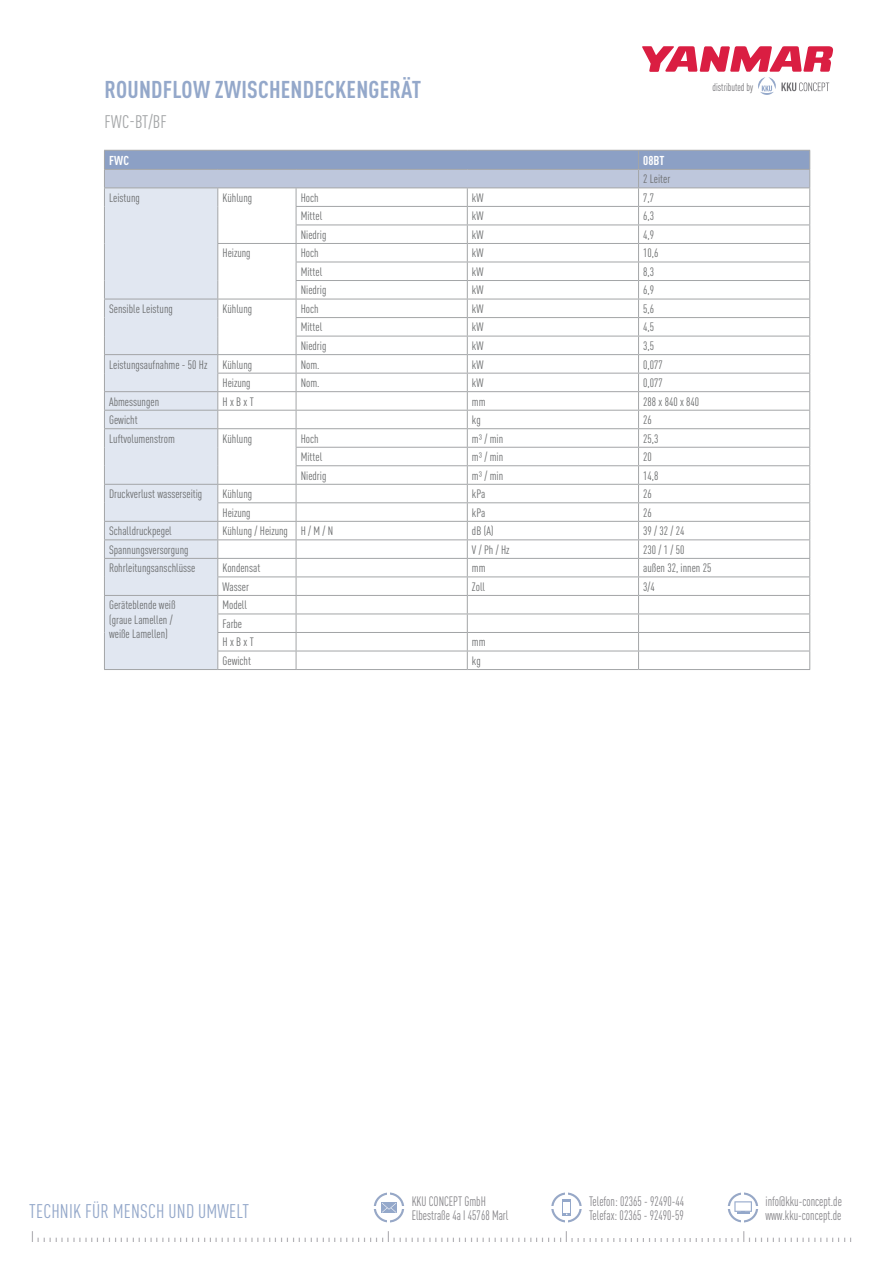
<style>
.page{position:relative;width:893px;height:1263px;background:#fff}
.page>*{position:absolute;margin:0;border:0;box-sizing:border-box;transform-origin:0 0}
.t1{font:700 condensed 24px "DINOT";letter-spacing:.01em;color:#94a8ca}
.t2{font:condensed 19.5px "DINOT";letter-spacing:.01em;color:#94a8ca}
.t3{font:condensed 18px "DINOT";letter-spacing:.01em;color:#a3a5a7}
.t4{font:condensed 13.5px/13.5px "DINOT";color:#848387;scale:.89 1}
.t5{font:700 condensed 12.75px "DINOT";color:#fff}
.t6{font:condensed 12px/14.4px "DINOT";color:#696b6c}
.t7{font:condensed 11.1px "DINOT";color:#717074;scale:.89 1}
</style>
<div class="page">
<svg style="left:642px;top:46px;width:191px;height:49px"></svg>
<svg style="left:31px;top:1192px;width:821px;height:50px"></svg>
<svg style="left:104px;top:150px;width:706px;height:519px"></svg>
<hr style="left:104px;top:669px;width:114px;height:1px;background:#a3a5a7">
<hr style="left:218px;top:669px;width:78px;height:1px;background:#a3a5a7">
<hr style="left:296px;top:669px;width:171px;height:1px;background:#a3a5a7">
<hr style="left:467px;top:669px;width:172px;height:1px;background:#a3a5a7">
<hr style="left:639px;top:669px;width:171px;height:1px;background:#a3a5a7">
<h1 class="t1" style="left:105px;top:75px;width:318px">ROUNDFLOW ZWISCHENDECKENGERÄT</h1>
<h3 class="t3" style="left:105px;top:112px;width:64px">FWC-BT/BF</h3>
<p class="t7" style="left:713px;top:81px;width:47px">distributed by</p>
<p class="t5" style="left:109px;top:152px;width:21px">FWC</p>
<p class="t5" style="left:643px;top:152px;width:23px">08BT</p>
<p class="t6" style="left:643px;top:172px;width:29px">2 Leiter</p>
<p class="t6" style="left:109px;top:190px;width:32px">Leistung</p>
<p class="t6" style="left:222px;top:190px;width:31px">Kü hlung</p>
<p class="t6" style="left:301px;top:190px;width:19px">Hoch</p>
<p class="t6" style="left:472px;top:190px;width:13px">kW</p>
<p class="t6" style="left:643px;top:190px;width:12px">7,7</p>
<p class="t6" style="left:301px;top:209px;width:23px">Mittel</p>
<p class="t6" style="left:472px;top:209px;width:13px">kW</p>
<p class="t6" style="left:643px;top:209px;width:12px">6,3</p>
<p class="t6" style="left:301px;top:227px;width:27px">Niedrig</p>
<p class="t6" style="left:472px;top:227px;width:13px">kW</p>
<p class="t6" style="left:643px;top:227px;width:12px">4,9</p>
<p class="t6" style="left:222px;top:246px;width:30px">Heizung</p>
<p class="t6" style="left:301px;top:246px;width:19px">Hoch</p>
<p class="t6" style="left:472px;top:246px;width:13px">kW</p>
<p class="t6" style="left:643px;top:246px;width:17px">10,6</p>
<p class="t6" style="left:301px;top:264px;width:23px">Mittel</p>
<p class="t6" style="left:472px;top:264px;width:13px">kW</p>
<p class="t6" style="left:643px;top:264px;width:12px">8,3</p>
<p class="t6" style="left:301px;top:283px;width:27px">Niedrig</p>
<p class="t6" style="left:472px;top:283px;width:13px">kW</p>
<p class="t6" style="left:643px;top:283px;width:12px">6,9</p>
<p class="t6" style="left:109px;top:301px;width:65px">Sensible Leistung</p>
<p class="t6" style="left:222px;top:301px;width:31px">Kühlung</p>
<p class="t6" style="left:301px;top:301px;width:19px">Hoch</p>
<p class="t6" style="left:472px;top:301px;width:13px">kW</p>
<p class="t6" style="left:643px;top:301px;width:12px">5,6</p>
<p class="t6" style="left:301px;top:320px;width:23px">Mittel</p>
<p class="t6" style="left:472px;top:320px;width:13px">kW</p>
<p class="t6" style="left:643px;top:320px;width:12px">4,5</p>
<p class="t6" style="left:301px;top:338px;width:27px">Niedrig</p>
<p class="t6" style="left:472px;top:338px;width:13px">kW</p>
<p class="t6" style="left:643px;top:338px;width:12px">3,5</p>
<p class="t6" style="left:109px;top:357px;width:100px">Leistungsaufnahme - 50 Hz</p>
<p class="t6" style="left:222px;top:357px;width:31px">Kü hlung</p>
<p class="t6" style="left:301px;top:357px;width:20px">Nom.</p>
<p class="t6" style="left:472px;top:357px;width:13px">kW</p>
<p class="t6" style="left:643px;top:357px;width:21px">0,077</p>
<p class="t6" style="left:222px;top:376px;width:30px">Heizung</p>
<p class="t6" style="left:301px;top:376px;width:20px">Nom.</p>
<p class="t6" style="left:472px;top:376px;width:13px">kW</p>
<p class="t6" style="left:643px;top:376px;width:21px">0,077</p>
<p class="t6" style="left:109px;top:394px;width:52px">Abmessungen</p>
<p class="t6" style="left:222px;top:394px;width:33px">H x B x T</p>
<p class="t6" style="left:472px;top:394px;width:15px">mm</p>
<p class="t6" style="left:643px;top:394px;width:58px">288 x 840 x 840</p>
<p class="t6" style="left:109px;top:413px;width:30px">Gewicht</p>
<p class="t6" style="left:472px;top:413px;width:10px">kg</p>
<p class="t6" style="left:643px;top:413px;width:10px">26</p>
<p class="t6" style="left:109px;top:431px;width:67px">Luftvolumenstrom</p>
<p class="t6" style="left:222px;top:431px;width:31px">Kü hlung</p>
<p class="t6" style="left:301px;top:431px;width:19px">Hoch</p>
<p class="t6" style="left:472px;top:431px;width:33px">m³ / min</p>
<p class="t6" style="left:643px;top:431px;width:17px">25,3</p>
<p class="t6" style="left:301px;top:450px;width:23px">Mittel</p>
<p class="t6" style="left:472px;top:450px;width:33px">m³ / min</p>
<p class="t6" style="left:643px;top:450px;width:10px">20</p>
<p class="t6" style="left:301px;top:468px;width:27px">Niedrig</p>
<p class="t6" style="left:472px;top:468px;width:33px">m³ / min</p>
<p class="t6" style="left:643px;top:468px;width:17px">14,8</p>
<p class="t6" style="left:109px;top:487px;width:95px">Druckverlust wasserseitig</p>
<p class="t6" style="left:222px;top:487px;width:31px">Kühlung</p>
<p class="t6" style="left:472px;top:487px;width:15px">kPa</p>
<p class="t6" style="left:643px;top:487px;width:10px">26</p>
<p class="t6" style="left:222px;top:505px;width:30px">Heizung</p>
<p class="t6" style="left:472px;top:505px;width:15px">kPa</p>
<p class="t6" style="left:643px;top:505px;width:10px">26</p>
<p class="t6" style="left:109px;top:524px;width:64px">Schalldruckpegel</p>
<p class="t6" style="left:222px;top:524px;width:112px">Kü hlung / Heizung H / M / N</p>
<p class="t6" style="left:472px;top:524px;width:23px">dB (A)</p>
<p class="t6" style="left:643px;top:524px;width:43px">39 / 32 / 24</p>
<p class="t6" style="left:109px;top:542px;width:81px">Spannungsversorgung</p>
<p class="t6" style="left:472px;top:542px;width:39px">V / Ph / Hz</p>
<p class="t6" style="left:643px;top:542px;width:43px">230 / 1 / 50</p>
<p class="t6" style="left:109px;top:561px;width:88px">Rohrleitungsanschlü sse</p>
<p class="t6" style="left:222px;top:561px;width:39px">Kondensat</p>
<p class="t6" style="left:472px;top:561px;width:15px">mm</p>
<p class="t6" style="left:643px;top:561px;width:70px">außen 32, innen 25</p>
<p class="t6" style="left:222px;top:579px;width:28px">Wasser</p>
<p class="t6" style="left:472px;top:579px;width:15px">Zoll</p>
<p class="t6" style="left:643px;top:579px;width:13px">3/4</p>
<p class="t6" style="left:109px;top:598px;width:68px">Geräteblende weiß (graue Lamellen / weiße Lamellen)</p>
<p class="t6" style="left:222px;top:596px;width:33px;line-height:18.6px">Modell<br>Farbe<br>H x B x T</p>
<p class="t6" style="left:472px;top:635px;width:15px">mm</p>
<p class="t6" style="left:222px;top:653px;width:30px">Gewicht</p>
<p class="t6" style="left:472px;top:653px;width:10px">kg</p>
<p class="t4" style="left:412px;top:1194px;width:110px">KKU CONCEPT GmbH<br>Elbestraße 4a I 45768 Marl</p>
<p class="t4" style="left:589px;top:1194px;width:108px">Telefon: 02365 - 92490-44</p>
<h2 class="t2" style="left:29px;top:1200px;width:221px">TECHNIK FÜR MENSCH UND UMWELT</h2>
<p class="t4" style="left:589px;top:1208px;width:108px">Telefax: 02365 - 92490-59</p>
<p class="t4" style="left:765px;top:1194px;width:87px">info@kku-concept.de www.kku-concept.de</p>
</div>
